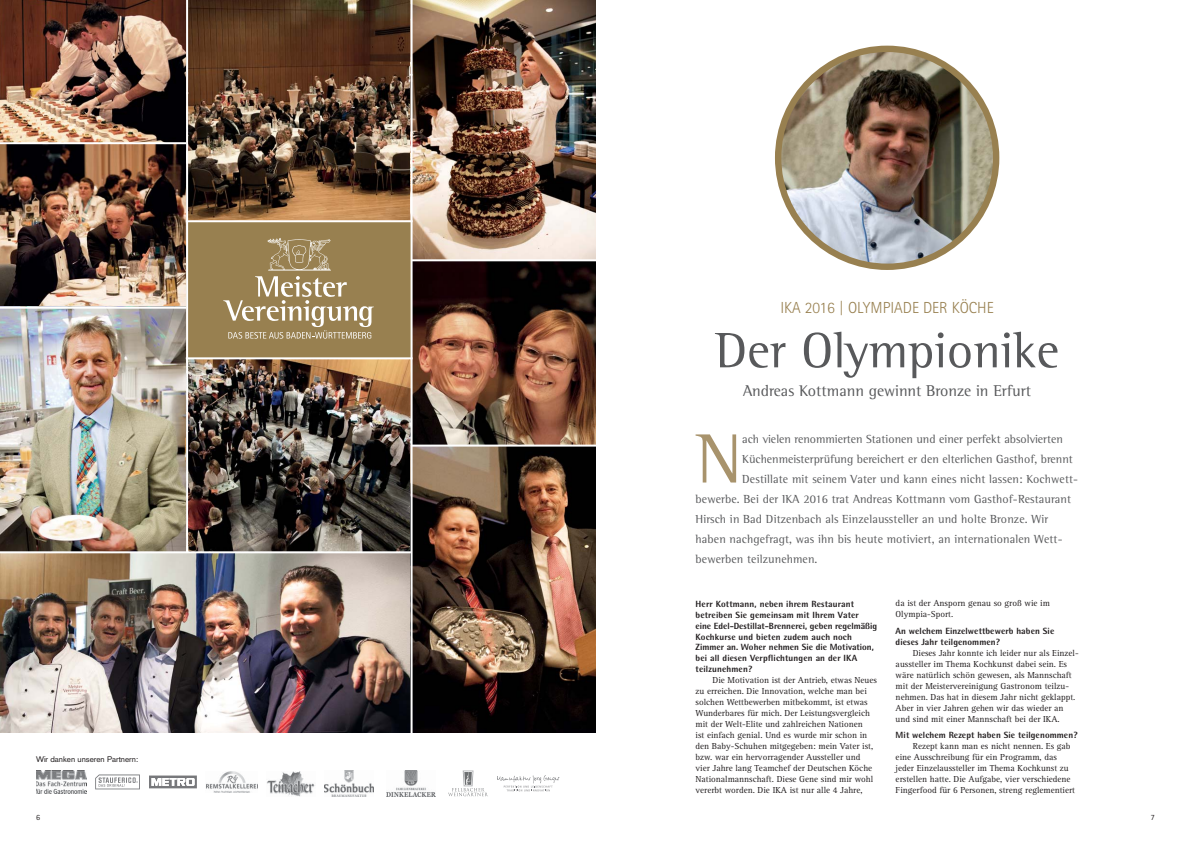
<style>
.page{position:relative;width:1191px;height:842px;background:#fff}
.page>*{position:absolute;margin:0;border:0;box-sizing:border-box;transform-origin:0 0}
.t1{font:71.4px "Rotis Semi Serif";color:#a8936c}
.t2{font:51px "Rotis Semi Serif";color:#58595b}
.t3{font:16px "Rotis Semi Serif";color:#58595b}
.t4{font:300 16px "Rotis Sans Serif";color:#988050}
.t5{font:12px "Rotis Semi Serif";letter-spacing:.01em;color:#58595b}
.t6{font:9px/11px "Rotis Serif";color:#231f20}
.t7{font:800 9px/10.8px "Rotis Semi Sans";letter-spacing:.01em;color:#231f20}
.t8{font:8px "Akzidenz Grotesk";color:#231f20}
.t9{font:8px "Rotis Sans Serif";color:#231f20}
</style>
<div class="page">
<img style="left:0;top:144px;width:186px;height:162px">
<img style="left:0;top:553px;width:410px;height:180px">
<img style="left:412px;top:261px;width:183px;height:472px">
<img style="left:0;top:309px;width:186px;height:242px">
<img style="left:188px;top:359px;width:222px;height:192px">
<img style="left:267px;top:771px;width:48px;height:26px">
<img style="left:36px;top:770px;width:50px;height:23px">
<img style="left:206px;top:771px;width:52px;height:22px">
<svg style="left:95px;top:774px;width:45px;height:15px"></svg>
<svg style="left:149px;top:775px;width:48px;height:13px"></svg>
<svg style="left:448px;top:770px;width:40px;height:26px"></svg>
<svg style="left:497px;top:775px;width:62px;height:16px"></svg>
<img style="left:324px;top:771px;width:50px;height:25px">
<img style="left:386px;top:771px;width:49px;height:25px">
<img style="left:0;top:0;width:186px;height:142px">
<img style="left:188px;top:0;width:222px;height:220px">
<img style="left:412px;top:0;width:183px;height:259px">
<div style="left:186px;top:222px;width:225px;height:136px;background:#988050"></div>
<svg style="left:223px;top:238px;width:151px;height:101px"></svg>
<img style="left:778px;top:49px;width:218px;height:218px;border-radius:50%">
<div style="left:775px;top:46px;width:224px;height:224px;border:6px solid #988050;border-radius:50%"></div>
<hr style="left:410px;top:0;width:2px;height:736px;background:#fff">
<hr style="left:186px;top:0;width:2px;height:552px;background:#fff">
<hr style="left:411px;top:445px;width:193px;height:2px;background:#fff">
<hr style="left:186px;top:357px;width:226px;height:2px;background:#fff">
<h3 class="t4" style="left:780px;top:298px;width:215px">IKA 2016 | OLYMPIADE DER KÖCHE</h3>
<h2 class="t2" style="left:715px;top:329px;width:346px">Der Olympionike</h2>
<h3 class="t3" style="left:743px;top:384px;width:290px">Andreas Kottmann gewinnt Bronze in Erfurt</h3>
<p class="t8" style="left:36px;top:756px;width:104px">Wir danken unseren Partnern:</p>
<h1 class="t1" style="left:696px;top:429px;width:48px">N</h1>
<h3 class="t5" style="left:742px;top:433px;width:322px">ach vielen renommierten Stationen und einer perfekt absolvierten</h3>
<h3 class="t5" style="left:742px;top:453px;width:332px">Küchenmeisterprüfung bereichert er den elterlichen Gasthof, brennt</h3>
<h3 class="t5" style="left:742px;top:473px;width:337px">Destillate mit seinem Vater und kann eines nicht lassen: Kochwett-</h3>
<h3 class="t5" style="left:695px;top:493px;width:377px">bewerbe. Bei der IKA 2016 trat Andreas Kottmann vom Gasthof-Restaurant</h3>
<h3 class="t5" style="left:695px;top:513px;width:354px">Hirsch in Bad Ditzenbach als Einzelaussteller an und holte Bronze. Wir</h3>
<h3 class="t5" style="left:695px;top:533px;width:368px">haben nachgefragt, was ihn bis heute motiviert, an internationalen Wett-</h3>
<h3 class="t5" style="left:695px;top:553px;width:123px">bewerben teilzunehmen.</h3>
<p class="t7" style="left:695px;top:600px;width:183px">Herr Kottmann, neben ihrem Restaurant betreiben Sie gemeinsam mit Ihrem Vater<br>eine Edel-Destillat-Brennerei, geben regelmäßig Kochkurse und bieten zudem auch noch Zimmer an. Woher nehmen Sie die Motivation, bei all diesen Verpflichtungen an der IKA teilzunehmen?</p>
<p class="t6" style="left:695px;top:675px;width:183px;text-indent:17px">Die Motivation ist der Antrieb, etwas Neues zu erreichen. Die Innovation, welche man bei solchen Wettbewerben mitbekommt, ist etwas Wunderbares für mich. Der Leistungsvergleich mit der Welt-Elite und zahlreichen Nationen<br>ist einfach genial. Und es wurde mir schon in den Baby-Schuhen mitgegeben: mein Vater ist, bzw. war ein hervorragender Aussteller und vier Jahre lang Teamchef der Deutschen Köche Nationalmannschaft. Diese Gene sind mir wohl vererbt worden. Die IKA ist nur alle 4 Jahre,</p>
<p class="t6" style="left:895px;top:599px;width:156px">da ist der Ansporn genau so groß wie im<br>Olympia-Sport.</p>
<p class="t7" style="left:895px;top:626px;width:160px">An welchem Einzelwettbewerb haben Sie dieses Jahr teilgenommen?</p>
<p class="t6" style="left:895px;top:648px;width:185px;text-indent:17px">Dieses Jahr konnte ich leider nur als Einzel&shy;aussteller im Thema Kochkunst dabei sein. Es wäre natürlich schön gewesen, als Mannschaft mit der Meistervereinigung Gastronom teilzu&shy;nehmen. Das hat in diesem Jahr nicht geklappt.<br>Aber in vier Jahren gehen wir das wieder an und sind mit einer Mannschaft bei der IKA.</p>
<p class="t7" style="left:895px;top:731px;width:183px">Mit welchem Rezept haben Sie teilgenommen?</p>
<p class="t6" style="left:895px;top:741px;width:181px;text-indent:17px">Rezept kann man es nicht nennen. Es gab eine Ausschreibung für ein Programm, das jeder Einzelaussteller im Thema Kochkunst zu erstellen hatte. Die Aufgabe, vier verschiedene Fingerfood für 6 Personen, streng reglementiert</p>
<p class="t9" style="left:36px;top:814px;width:5px">6</p>
<p class="t9" style="left:1150px;top:814px;width:5px">7</p>
</div>
